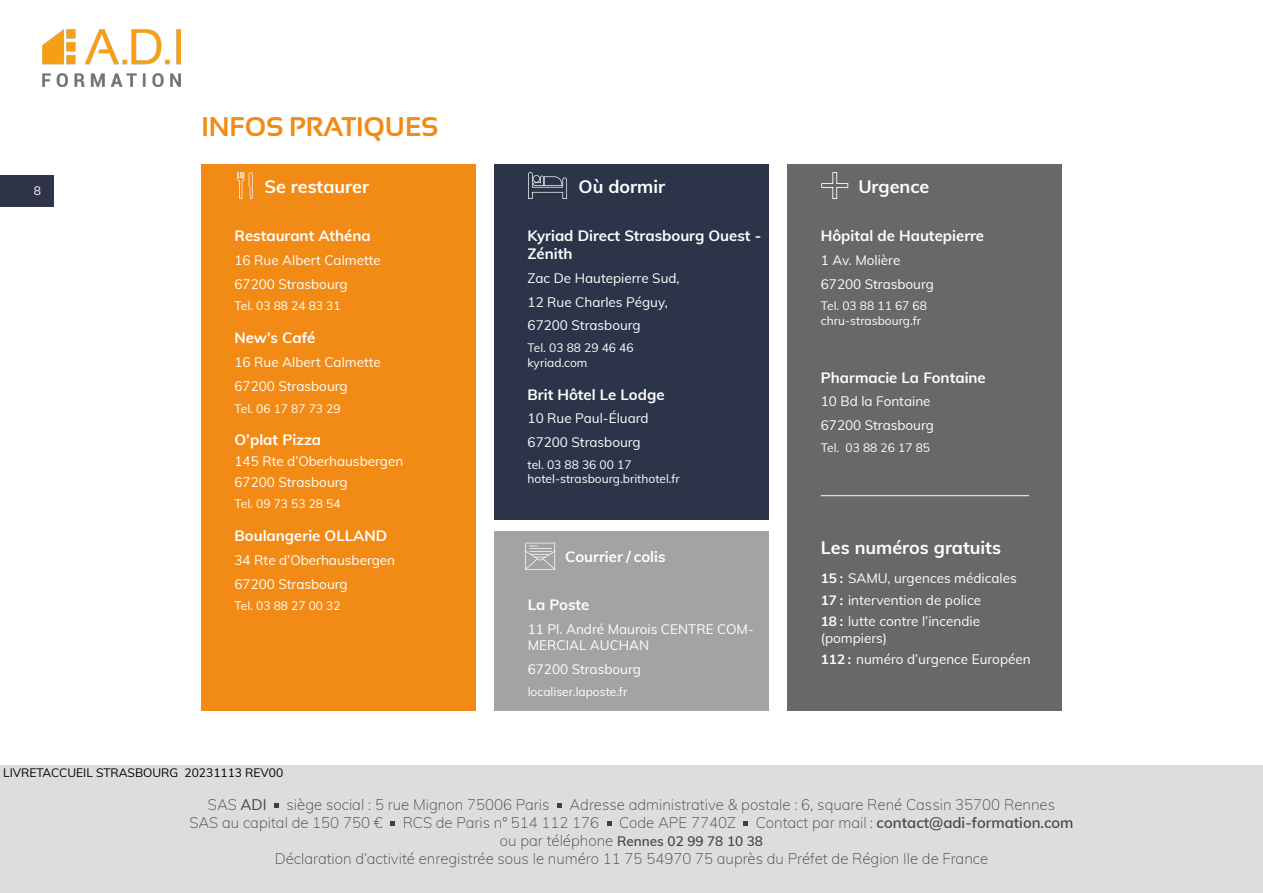
<style>
.page{position:relative;width:1263px;height:893px;background:#fff}
.page>*{position:absolute;margin:0;border:0;box-sizing:border-box;transform-origin:0 0}
.t1{font:700 27px "Sansation";color:#f28b16}
.t2{font:700 18px "Muli";color:#fff}
.t3{font:200 15px "Muli";color:#464646}
.t4{font:700 15px/18px "Muli";color:#fff}
.t5{font:600 15px "Muli";color:#464646}
.t6{font:13.5px/16.2px "Muli";color:#fff}
.t7{font:600 13.5px "Muli";color:#464646}
.t8{font:12px/14.4px "Muli";color:#fff}
.t9{font:12px "Muli";color:#000}
.s1{font-weight:700}
.s2{font-weight:400}
.s3{font-weight:200}
.s4{font-weight:200;font-size:15px}
</style>
<div class="page">
<img style="left:42px;top:30px;width:139px;height:56px">
<div style="left:0;top:765px;width:1263px;height:128px;background:#dfdcdd"></div>
<svg style="left:274px;top:803px;width:5px;height:5px"></svg>
<svg style="left:557px;top:803px;width:5px;height:5px"></svg>
<svg style="left:390px;top:821px;width:5px;height:5px"></svg>
<svg style="left:607px;top:821px;width:5px;height:5px"></svg>
<svg style="left:743px;top:821px;width:5px;height:5px"></svg>
<div style="left:201px;top:164px;width:275px;height:547px;background:#f28b16"></div>
<div style="left:788px;top:164px;width:274px;height:547px;background:#696768"></div>
<div style="left:494px;top:164px;width:275px;height:356px;background:#2b3449"></div>
<div style="left:494px;top:532px;width:275px;height:179px;background:#a4a3a3"></div>
<div style="left:0;top:176px;width:54px;height:31px;background:#303449"></div>
<svg style="left:525px;top:543px;width:30px;height:27px"></svg>
<svg style="left:237px;top:172px;width:16px;height:27px"></svg>
<svg style="left:528px;top:172px;width:39px;height:27px"></svg>
<svg style="left:821px;top:172px;width:27px;height:27px"></svg>
<hr style="left:821px;top:495px;width:208px;height:1px;background:#fff">
<p class="t8" style="left:34px;top:183px;width:9px">8</p>
<p class="t1" style="left:201px;top:111px;width:238px">INFOS PRATIQUES</p>
<p class="t2" style="left:265px;top:173px;width:106px">Se restaurer</p>
<p class="t4" style="left:235px;top:226px;width:138px">Restaurant Athéna</p>
<p class="t6" style="left:235px;top:251px;width:148px">16 Rue Albert Calmette</p>
<p class="t6" style="left:235px;top:275px;width:115px">67200 Strasbourg</p>
<p class="t8" style="left:235px;top:298px;width:108px">Tel. 03 88 24 83 31</p>
<p class="t4" style="left:235px;top:328px;width:82px">New’s Café</p>
<p class="t6" style="left:235px;top:353px;width:148px">16 Rue Albert Calmette</p>
<p class="t6" style="left:235px;top:377px;width:115px">67200 Strasbourg</p>
<p class="t8" style="left:235px;top:401px;width:108px">Tel. 06 17 87 73 29</p>
<p class="t4" style="left:235px;top:430px;width:88px">O’plat Pizza</p>
<p class="t6" style="left:235px;top:452px;width:170px">145 Rte d’Oberhausbergen</p>
<p class="t6" style="left:235px;top:473px;width:115px">67200 Strasbourg</p>
<p class="t8" style="left:235px;top:496px;width:108px">Tel. 09 73 53 28 54</p>
<p class="t4" style="left:235px;top:526px;width:154px">Boulangerie OLLAND</p>
<p class="t6" style="left:235px;top:551px;width:162px">34 Rte d’Oberhausbergen</p>
<p class="t6" style="left:235px;top:575px;width:115px">67200 Strasbourg</p>
<p class="t8" style="left:235px;top:598px;width:108px">Tel. 03 88 27 00 32</p>
<p class="t9" style="left:3px;top:764px;width:282px">LIVRETACCUEIL STRASBOURG 20231113 REV00</p>
<p class="t2" style="left:579px;top:174px;width:88px">Où dormir</p>
<p class="t4" style="left:528px;top:226px;width:235px">Kyriad Direct Strasbourg Ouest -<br>Zénith</p>
<p class="t6" style="left:528px;top:269px;width:154px">Zac De Hautepierre Sud,</p>
<p class="t6" style="left:528px;top:293px;width:142px">12 Rue Charles Péguy,</p>
<p class="t6" style="left:528px;top:317px;width:115px">67200 Strasbourg</p>
<p class="t8" style="left:528px;top:340px;width:108px">Tel. 03 88 29 46 46 kyriad.com</p>
<p class="t4" style="left:528px;top:385px;width:139px">Brit Hôtel Le Lodge</p>
<p class="t6" style="left:528px;top:410px;width:123px">10 Rue Paul-Éluard</p>
<p class="t6" style="left:528px;top:433px;width:115px">67200 Strasbourg</p>
<p class="t8" style="left:528px;top:457px;width:106px">tel. 03 88 36 00 17</p>
<p class="t8" style="left:528px;top:471px;width:154px">hotel-strasbourg.brithotel.fr</p>
<p class="t4" style="left:565px;top:547px;width:102px">Courrier / colis</p>
<p class="t4" style="left:528px;top:595px;width:63px">La Poste</p>
<p class="t6" style="left:528px;top:620px;width:228px">11 Pl. André Maurois CENTRE COM-<br>MERCIAL AUCHAN</p>
<p class="t6" style="left:528px;top:660px;width:115px">67200 Strasbourg</p>
<p class="t8" style="left:528px;top:684px;width:101px">localiser.laposte.fr</p>
<p class="t2" style="left:858px;top:173px;width:73px">Urgence</p>
<p class="t4" style="left:821px;top:226px;width:165px">Hôpital de Hautepierre</p>
<p class="t6" style="left:821px;top:251px;width:81px">1 Av. Molière</p>
<p class="t6" style="left:821px;top:275px;width:115px">67200 Strasbourg</p>
<p class="t8" style="left:821px;top:298px;width:108px">Tel. 03 88 11 67 68</p>
<p class="t8" style="left:821px;top:313px;width:102px">chru-strasbourg.fr</p>
<p class="t4" style="left:821px;top:368px;width:167px">Pharmacie La Fontaine</p>
<p class="t6" style="left:821px;top:393px;width:111px">10 Bd la Fontaine</p>
<p class="t6" style="left:821px;top:416px;width:115px">67200 Strasbourg</p>
<p class="t8" style="left:821px;top:440px;width:111px">Tel. 03 88 26 17 85</p>
<p class="t2" style="left:821px;top:535px;width:182px">Les numéros gratuits</p>
<p class="t6" style="left:821px;top:570px;width:197px"><span class="s1">15 :</span> SAMU, urgences médicales</p>
<p class="t6" style="left:821px;top:591px;width:162px"><span class="s1">17 :</span> intervention de police</p>
<p class="t6" style="left:821px;top:613px;width:161px"><span class="s1">18 :</span> lutte contre l’incendie (pompiers)</p>
<p class="t6" style="left:821px;top:651px;width:211px"><span class="s1">112 :</span> numéro d’urgence Européen</p>
<p class="t3" style="left:208px;top:793px;width:60px">SAS <span class="s2">ADI</span></p>
<p class="t3" style="left:287px;top:793px;width:264px">siège social : 5 rue Mignon 75006 Paris</p>
<p class="t3" style="left:569px;top:793px;width:487px">Adresse administrative &amp; postale : 6, square René Cassin 35700 Rennes</p>
<p class="t3" style="left:189px;top:811px;width:195px">SAS au capital de 150 750 €</p>
<p class="t3" style="left:403px;top:811px;width:198px">RCS de Paris n° 514 112 176</p>
<p class="t3" style="left:619px;top:811px;width:118px">Code APE 7740Z</p>
<p class="t5" style="left:756px;top:811px;width:319px"><span class="s3">Contact par mail :</span> contact@adi-formation.com</p>
<p class="t7" style="left:500px;top:831px;width:265px"><span class="s4">ou par téléphone</span> Rennes 02 99 78 10 38</p>
<p class="t3" style="left:275px;top:847px;width:715px">Déclaration d’activité enregistrée sous le numéro 11 75 54970 75 auprès du Préfet de Région Ile de France</p>
</div>
